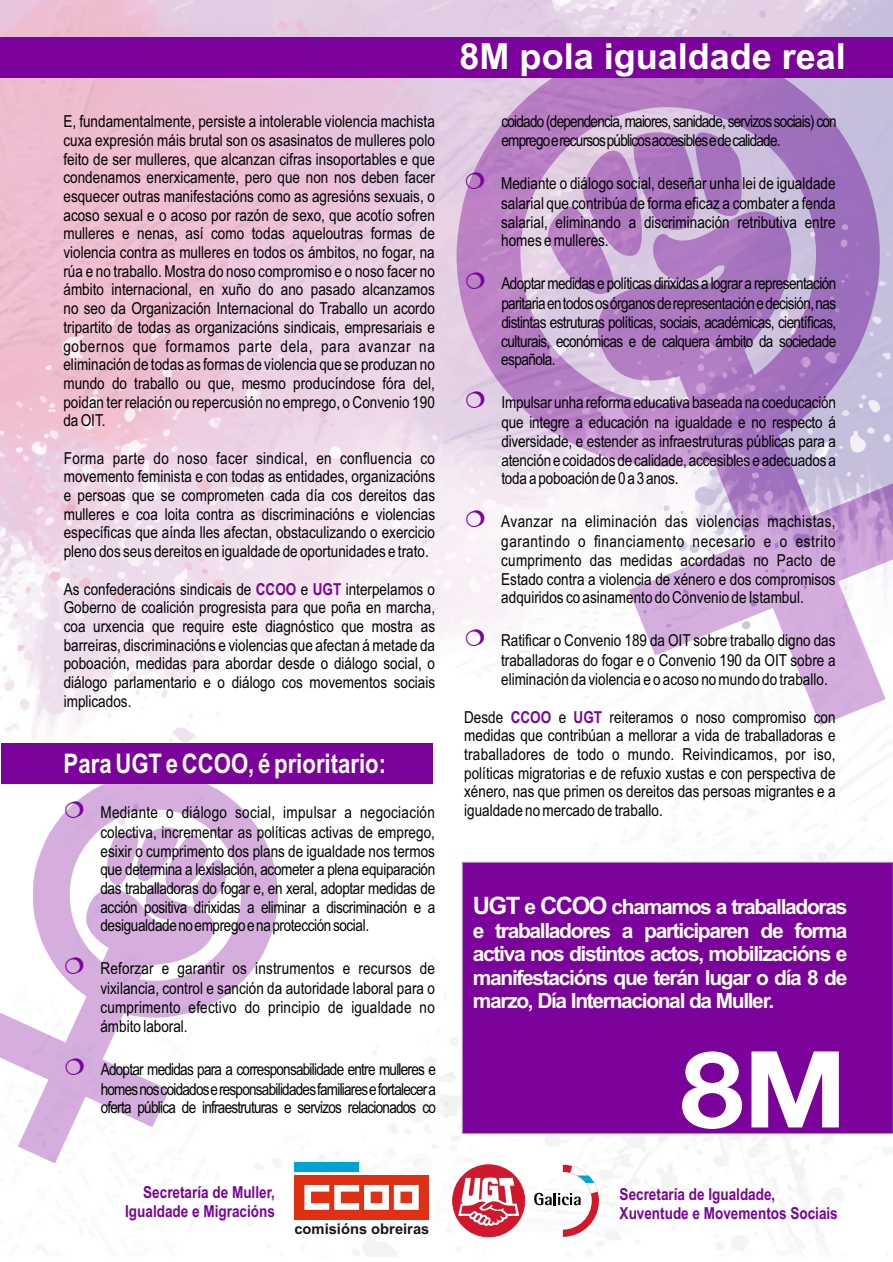
<style>
.page{position:relative;width:893px;height:1262px;background:#fff}
.page>*{position:absolute;margin:0;border:0;box-sizing:border-box;transform-origin:0 0}
.t1{font:700 36px "Arial";color:#fff}
.t2{font:700 27px "Arial Narrow";color:#fff}
.t3{font:700 21px/23.5px "Arial";letter-spacing:-.065em;color:#fff;text-align:justify}
.t4{font:16.5px/18.8px "Arial Narrow";color:#000;text-align:justify}
.t5{font:16.5px/18.8px "Arial Narrow";letter-spacing:-.045em;color:#000}
.t6{font:700 16.5px/18.9px "Arial Narrow";color:#7b029a}
.t7{font:700 14.7px "Arial";color:#151616}
.s1{font-weight:700;color:#7b029a}
.s2{font-size:24px}
</style>
<div class="page">
<img style="left:0;top:0;width:893px;height:1256px">
<div style="left:462px;top:862px;width:431px;height:271px;background:#7b029a;border:1px solid #b78dbf"></div>
<svg style="left:682px;top:1051px;width:156px;height:78px"></svg>
<div style="left:1px;top:743px;width:431px;height:41px;background:#7b029a"></div>
<div style="left:0;top:37px;width:893px;height:40px;background:#7b029a"></div>
<svg style="left:451px;top:1162px;width:75px;height:76px"></svg>
<div style="left:452px;top:1164px;width:73px;height:72px;background:#d1172b;border:1px solid #d1172b;border-radius:50%"></div>
<svg style="left:458px;top:1177px;width:61px;height:50px"></svg>
<svg style="left:534px;top:1161px;width:68px;height:79px"></svg>
<div style="left:294px;top:1175px;width:134px;height:44px;background:#e12f13"></div>
<svg style="left:304px;top:1185px;width:114px;height:24px"></svg>
<div style="left:294px;top:1161px;width:65px;height:10px;background:#00a3d4"></div>
<svg style="left:66px;top:1057px;width:18px;height:17px"></svg>
<svg style="left:466px;top:391px;width:18px;height:17px"></svg>
<svg style="left:466px;top:272px;width:18px;height:17px"></svg>
<svg style="left:466px;top:510px;width:18px;height:17px"></svg>
<svg style="left:65px;top:801px;width:19px;height:17px"></svg>
<svg style="left:65px;top:957px;width:18px;height:17px"></svg>
<svg style="left:466px;top:629px;width:18px;height:17px"></svg>
<svg style="left:466px;top:172px;width:18px;height:17px"></svg>
<p class="t4" style="left:63px;top:114px;width:373px">E, fundamentalmente, persiste a intolerable violencia machista cuxa expresión máis brutal son os asasinatos de mulleres polo feito de ser mulleres, que alcanzan cifras insoportables e que condenamos enerxicamente, pero que non nos deben facer esquecer outras manifestacións como as agresións sexuais, o acoso sexual e o acoso por razón de sexo, que acotío sofren mulleres e nenas, así como todas aqueloutras formas de violencia contra as mulleres en todos os ámbitos, no fogar, na rúa e no traballo. Mostra do noso compromiso e o noso facer no ámbito internacional, en xuño do ano pasado alcanzamos no seo da Organización Internacional do Traballo un acordo tripartito de todas as organizacións sindicais, empresariais e gobernos que formamos parte dela, para avanzar na eliminación de todas as formas de violencia que se produzan no mundo do traballo ou que, mesmo producíndose fóra del, poidan ter relación ou repercusión no emprego, o Convenio 190 da OIT.</p>
<p class="t4" style="left:64px;top:450px;width:373px">Forma parte do noso facer sindical, en confluencia co movemento feminista e con todas as entidades, organizacións e persoas que se comprometen cada día cos dereitos das mulleres e coa loita contra as discriminacións e violencias específicas que aínda lles afectan, obstaculizando o exercicio pleno dos seus dereitos en igualdade de oportunidades e trato.</p>
<p class="t4" style="left:64px;top:581px;width:373px">As confederacións sindicais de <span class="s1">CCOO</span> e <span class="s1">UGT</span> interpelamos o Goberno de coalición progresista para que poña en marcha, coa urxencia que require este diagnóstico que mostra as barreiras, discriminacións e violencias que afectan á metade da poboación, medidas para abordar desde o diálogo social, o diálogo parlamentario e o diálogo cos movementos sociais implicados.</p>
<h2 class="t2" style="left:64px;top:753px;width:324px">Para UGT e CCOO, é prioritario:</h2>
<p class="t4" style="left:100px;top:804px;width:336px">Mediante o diálogo social, impulsar a negociación colectiva, incrementar as políticas activas de emprego, esixir o cumprimento dos plans de igualdade nos termos que determina a lexislación, acometer a plena equiparación das traballadoras do fogar e, en xeral, adoptar medidas de acción positiva dirixidas a eliminar a discriminación e a desigualdadenoempregoenaprotecciónsocial.</p>
<p class="t4" style="left:100px;top:960px;width:336px;line-height:19.2px">Reforzar e garantir os instrumentos e recursos de vixilancia, control e sanción da autoridade laboral para o cumprimento efectivo do principio de igualdade no ámbito laboral.</p>
<p class="t4" style="left:101px;top:1060px;width:337px;line-height:19.4px">Adoptar medidas para a corresponsabilidade entre mulleres e homesnoscoidadoseresponsabilidadesfamiliaresefortalecera oferta pública de infraestruturas e servizos relacionados co</p>
<h1 class="t1" style="left:459px;top:43px;width:388px">8M pola igualdade real</h1>
<p class="t5" style="left:501px;top:114px;width:337px">coidado (dependencia, maiores, sanidade, servizos sociais) con empregoerecursospúblicosaccesiblesedecalidade.</p>
<p class="t4" style="left:501px;top:175px;width:336px;line-height:19.2px">Mediante o diálogo social, deseñar unha lei de igualdade salarial que contribúa de forma eficaz a combater a fenda salarial, eliminando a discriminación retributiva entre homes e mulleres.</p>
<p class="t4" style="left:501px;top:275px;width:336px">Adoptar medidas e políticas dirixidas a lograr a representación paritariaentodososórganosderepresentaciónedecisión,nas distintas estruturas políticas, sociais, académicas, científicas, culturais, económicas e de calquera ámbito da sociedade española.</p>
<p class="t4" style="left:501px;top:394px;width:336px">Impulsar unha reforma educativa baseada na coeducación que integre a educación na igualdade e no respecto á diversidade, e estender as infraestruturas públicas para a atención e coidados de calidade, accesibles e adecuados a todaa poboaciónde 0a3 anos.</p>
<p class="t4" style="left:501px;top:513px;width:336px">Avanzar na eliminación das violencias machistas, garantindo o financiamento necesario e o estrito cumprimento das medidas acordadas no Pacto de Estado contra a violencia de xénero e dos compromisos adquiridos co asinamento do Convenio de Istambul.</p>
<p class="t4" style="left:501px;top:632px;width:336px;line-height:19.4px">Ratificar o Convenio 189 da OIT sobre traballo digno das traballadoras do fogar e o Convenio 190 da OIT sobre a eliminación da violencia e o acoso no mundo do traballo.</p>
<p class="t4" style="left:464px;top:709px;width:373px">Desde <span class="s1">CCOO</span> e <span class="s1">UGT</span> reiteramos o noso compromiso con medidas que contribúan a mellorar a vida de traballadoras e traballadores de todo o mundo. Reivindicamos, por iso, políticas migratorias e de refuxio xustas e con perspectiva de xénero, nas que primen os dereitos das persoas migrantes e a igualdade no mercado de traballo.</p>
<p class="t3" style="left:473px;top:896px;width:376px"><span class="s2">UGT</span> e <span class="s2">CCOO</span> chamamos a traballadoras e traballadores a participaren de forma activa nos distintos actos, mobilizacións e manifestacións que terán lugar o día 8 de marzo, Día Internacional da Muller.</p>
<p class="t6" style="left:125px;top:1184px;width:151px;text-align:right">Secretaría de Muller,<br>Igualdade e Migracións</p>
<p class="t7" style="left:294px;top:1223px;width:136px">comisións obreiras</p>
<p class="t6" style="left:619px;top:1186px;width:220px">Secretaría de Igualdade,<br>Xuventude e Movementos Sociais</p>
</div>
